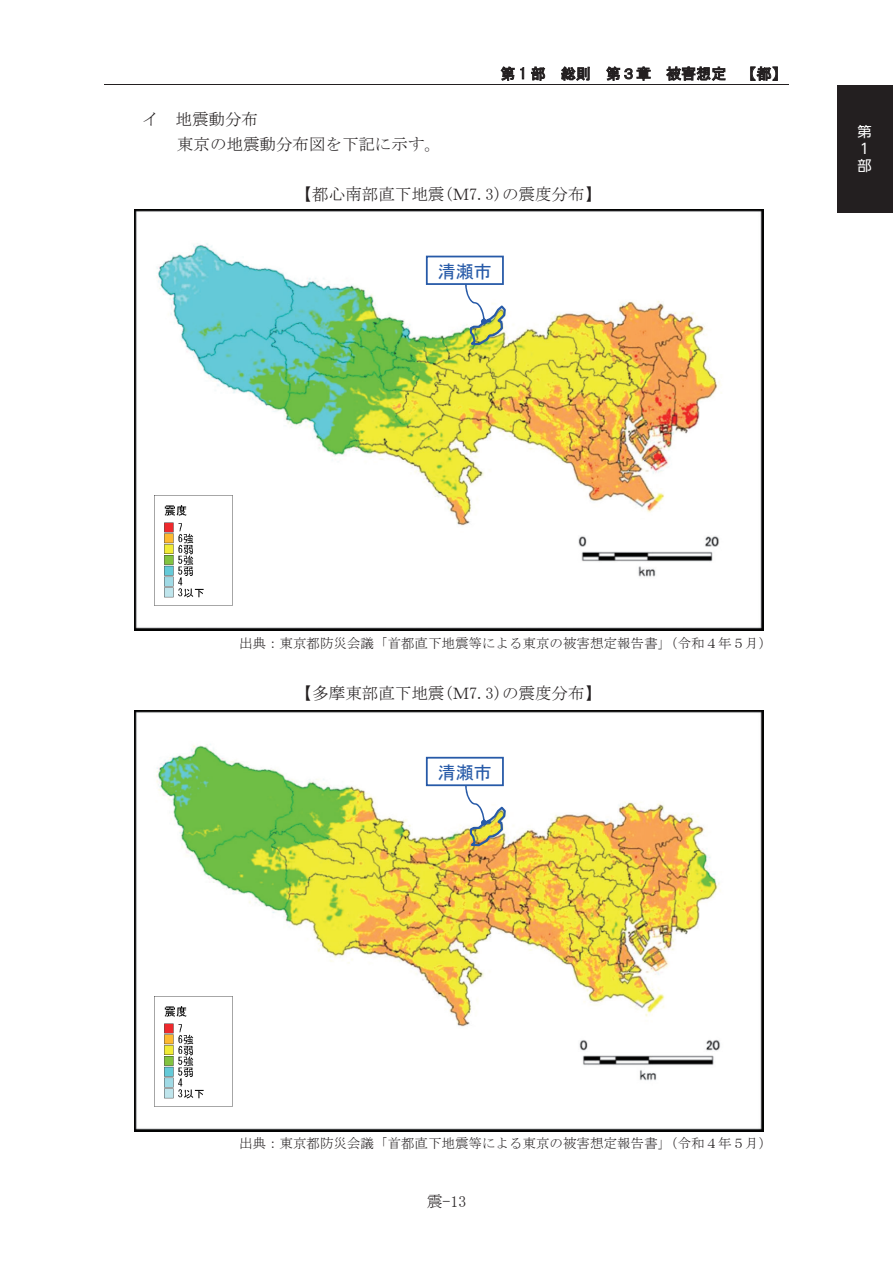
<style>
.page{position:relative;width:893px;height:1263px;background:#fff}
.page>*{position:absolute;margin:0;border:0;box-sizing:border-box;transform-origin:0 0}
.t1{font:18px "MS Gothic";color:#275aa8}
.t2{font:16.5px/25px "MS Mincho";color:#231f20}
.t3{font:15.9px "MS Mincho";color:#231f20}
.t4{font:15px "MS Gothic";letter-spacing:.01em;color:#231f20}
.t5{font:14.25px/17.1px "UD Shin Go Pro";color:#fff}
.t6{font:13.5px "MS Mincho";color:#231f20}
</style>
<div class="page">
<hr style="left:104px;top:85px;width:685px;height:1px;background:#231f20">
<img style="left:134px;top:209px;width:630px;height:422px">
<div style="left:426px;top:256px;width:78px;height:29px;border:2px solid #275aa8"></div>
<svg style="left:465px;top:284px;width:42px;height:62px"></svg>
<img style="left:155px;top:496px;width:78px;height:110px">
<img style="left:134px;top:710px;width:630px;height:421px">
<div style="left:426px;top:757px;width:78px;height:29px;border:2px solid #275aa8"></div>
<svg style="left:465px;top:785px;width:42px;height:62px"></svg>
<img style="left:155px;top:997px;width:78px;height:109px">
<div style="left:838px;top:85px;width:55px;height:127px;background:#231f20"></div>
<p class="t4" style="left:500px;top:66px;width:288px">第 1 部 総則 第３章 被害想定 【都】</p>
<p class="t2" style="left:177px;top:106px;width:266px;text-indent:-35px">イ 地震動分布<br>東京の地震動分布図を下記に示す。</p>
<p class="t2" style="left:296px;top:181px;width:307px">【都心南部直下地震(Ｍ7.3)の震度分布】</p>
<h1 class="t1" style="left:438px;top:262px;width:55px">清瀬市</h1>
<p class="t5" style="left:857px;top:123px;width:15px">第<br>１部</p>
<p class="t6" style="left:239px;top:637px;width:535px">出典：東京都防災会議「首都直下地震等による東京の被害想定報告書」（令和４年５月）</p>
<p class="t2" style="left:296px;top:681px;width:307px">【多摩東部直下地震(Ｍ7.3)の震度分布】</p>
<h1 class="t1" style="left:438px;top:763px;width:55px">清瀬市</h1>
<p class="t6" style="left:239px;top:1136px;width:535px">出典：東京都防災会議「首都直下地震等による東京の被害想定報告書」（令和４年５月）</p>
<p class="t3" style="left:427px;top:1194px;width:41px">震-13</p>
</div>
